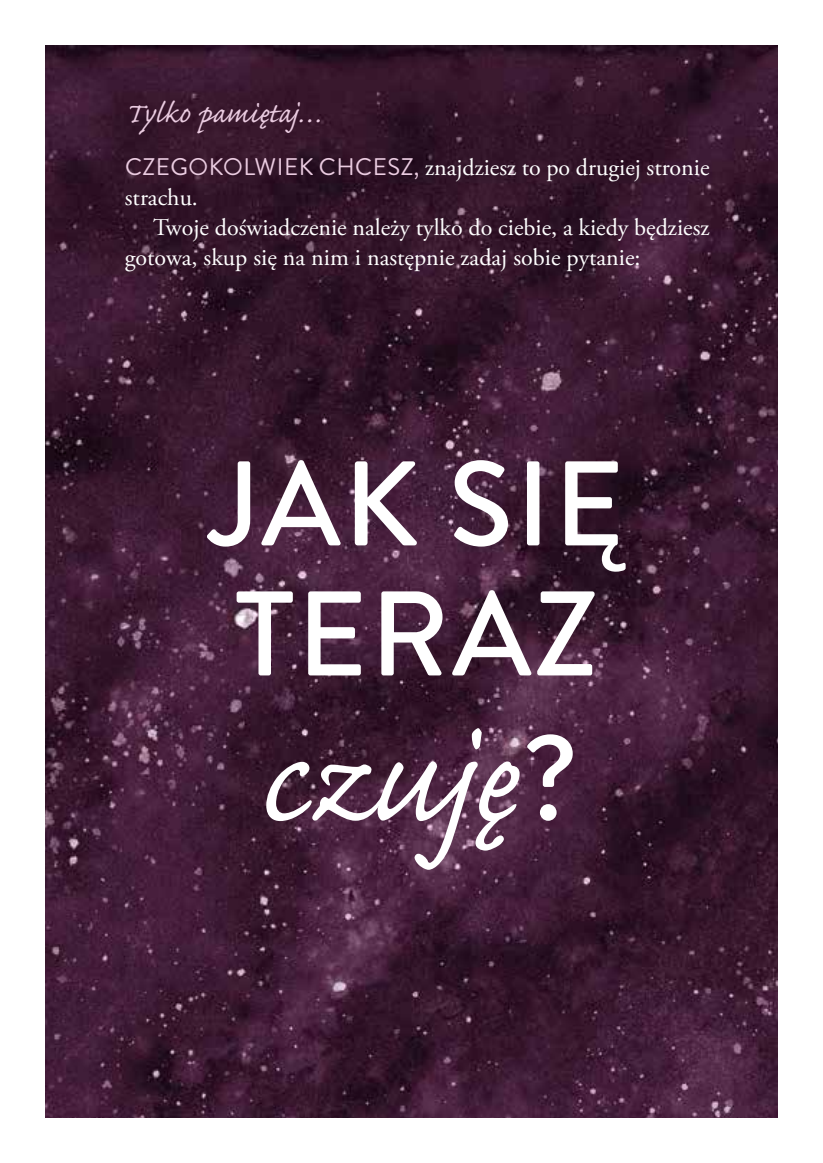
<style>
.page{position:relative;width:823px;height:1163px;background:#fff}
.page>*{position:absolute;margin:0;border:0;box-sizing:border-box;transform-origin:0 0}
.t1{font:164px "Caflisch Script Pro";letter-spacing:-.01em;color:#fff}
.t2{font:500 120px/130px "Brandon Grotesque";letter-spacing:.02em;color:#fff}
.t3{font:36px "Caflisch Script Pro";color:#ebcce1}
.t4{font:24px/30px "Adobe Garamond Pro";color:#fff}
.s1{font-family:"Brandon Grotesque";color:#ebcce1}
.s2{font-family:"Brandon Grotesque";font-weight:500;font-size:120px}
</style>
<div class="page">
<img style="left:45px;top:45px;width:732px;height:1072px">
<h3 class="t3" style="left:125px;top:95px;width:200px">Tylko pamiętaj…</h3>
<p class="t4" style="left:125px;top:153px;width:585px"><span class="s1">CZEGOKOLWIEK CHCESZ,</span> znajdziesz to po drugiej stronie strachu.</p>
<p class="t4" style="left:125px;top:213px;width:586px;text-indent:28px">Twoje doświadczenie należy tylko do ciebie, a kiedy będziesz gotowa, skup się na nim i następnie zadaj sobie pytanie:</p>
<h2 class="t2" style="left:209px;top:441px;width:416px">JAK SIĘ<br>TERAZ</h2>
<h1 class="t1" style="left:256px;top:695px;width:322px">czuję<span class="s2">?</span></h1>
</div>
